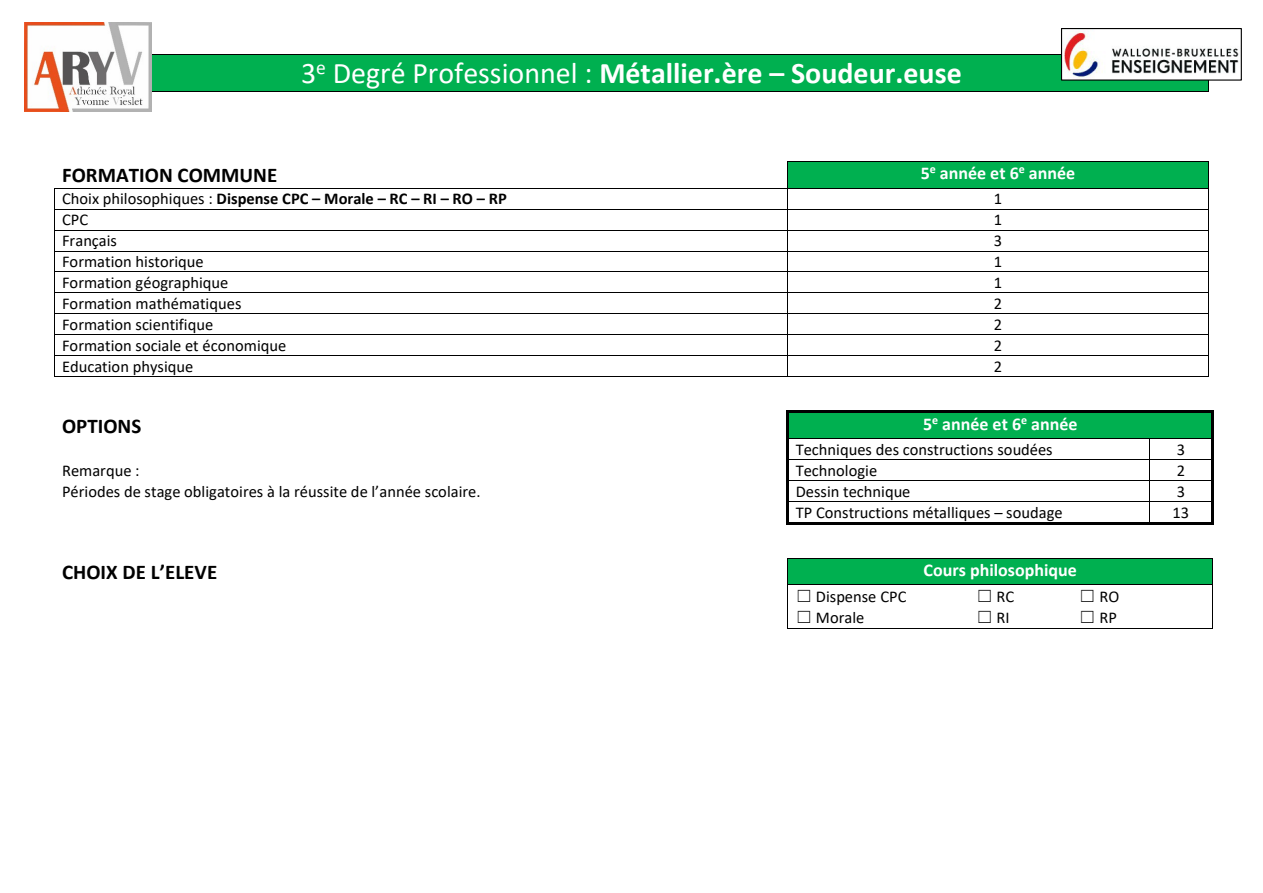
<style>
.page{position:relative;width:1263px;height:893px;background:#fff}
.page>*{position:absolute;margin:0;border:0;box-sizing:border-box;transform-origin:0 0}
.t1{font:700 30px "Calibri";color:#fff}
.t2{font:700 21px "Calibri";color:#000}
.t3{font:700 18px "Calibri";color:#fff}
.t4{font:16.5px/21.5px "Calibri";color:#000}
.t5{font:700 16.5px "Calibri";color:#000}
.s1{font-weight:400}
.s2{font-family:"MS Gothic"}
</style>
<div class="page">
<div style="left:62px;top:55px;width:1138px;height:36px;background:#00b050"></div>
<hr style="left:55px;top:54px;width:1153px;height:1px;background:#000">
<hr style="left:55px;top:91px;width:1153px;height:1px;background:#000">
<hr style="left:1208px;top:55px;width:1px;height:36px;background:#000">
<div style="left:788px;top:162px;width:420px;height:26px;background:#00b050"></div>
<hr style="left:788px;top:162px;width:420px;height:1px;background:#000">
<hr style="left:55px;top:188px;width:732px;height:1px;background:#000">
<hr style="left:788px;top:188px;width:420px;height:1px;background:#000">
<hr style="left:54px;top:209px;width:733px;height:1px;background:#000">
<hr style="left:788px;top:209px;width:420px;height:1px;background:#000">
<hr style="left:54px;top:230px;width:733px;height:1px;background:#000">
<hr style="left:788px;top:230px;width:420px;height:1px;background:#000">
<hr style="left:54px;top:251px;width:733px;height:1px;background:#000">
<hr style="left:788px;top:251px;width:420px;height:1px;background:#000">
<hr style="left:54px;top:272px;width:733px;height:1px;background:#000">
<hr style="left:788px;top:272px;width:420px;height:1px;background:#000">
<hr style="left:54px;top:292px;width:733px;height:1px;background:#000">
<hr style="left:788px;top:292px;width:420px;height:1px;background:#000">
<hr style="left:54px;top:313px;width:733px;height:1px;background:#000">
<hr style="left:788px;top:313px;width:420px;height:1px;background:#000">
<hr style="left:54px;top:334px;width:733px;height:1px;background:#000">
<hr style="left:788px;top:334px;width:420px;height:1px;background:#000">
<hr style="left:54px;top:355px;width:733px;height:1px;background:#000">
<hr style="left:788px;top:355px;width:420px;height:1px;background:#000">
<svg style="left:54px;top:188px;width:1px;height:188px"></svg>
<hr style="left:54px;top:376px;width:733px;height:1px;background:#000">
<svg style="left:787px;top:162px;width:1px;height:215px"></svg>
<hr style="left:788px;top:376px;width:420px;height:1px;background:#000">
<svg style="left:1208px;top:162px;width:1px;height:215px"></svg>
<div style="left:789px;top:413px;width:423px;height:25px;background:#00b050"></div>
<hr style="left:789px;top:410px;width:423px;height:3px;background:#000">
<hr style="left:786px;top:413px;width:3px;height:25px;background:#000">
<hr style="left:1212px;top:413px;width:2px;height:25px;background:#000">
<hr style="left:789px;top:438px;width:360px;height:1px;background:#000">
<hr style="left:1149px;top:438px;width:63px;height:1px;background:#000">
<hr style="left:786px;top:439px;width:3px;height:20px;background:#000">
<hr style="left:1212px;top:439px;width:2px;height:20px;background:#000">
<hr style="left:789px;top:459px;width:360px;height:1px;background:#000">
<hr style="left:1149px;top:459px;width:63px;height:1px;background:#000">
<hr style="left:786px;top:460px;width:3px;height:20px;background:#000">
<hr style="left:1212px;top:460px;width:2px;height:20px;background:#000">
<hr style="left:789px;top:480px;width:360px;height:1px;background:#000">
<hr style="left:1149px;top:480px;width:63px;height:1px;background:#000">
<hr style="left:786px;top:481px;width:3px;height:20px;background:#000">
<hr style="left:1212px;top:481px;width:2px;height:20px;background:#000">
<hr style="left:789px;top:501px;width:360px;height:1px;background:#000">
<hr style="left:1149px;top:501px;width:63px;height:1px;background:#000">
<hr style="left:786px;top:502px;width:3px;height:20px;background:#000">
<hr style="left:789px;top:522px;width:360px;height:2px;background:#000">
<svg style="left:1149px;top:439px;width:2px;height:85px"></svg>
<hr style="left:1151px;top:522px;width:61px;height:2px;background:#000">
<hr style="left:1212px;top:502px;width:2px;height:20px;background:#000">
<div style="left:788px;top:559px;width:424px;height:25px;background:#00b050"></div>
<hr style="left:788px;top:558px;width:424px;height:1px;background:#000">
<svg style="left:787px;top:558px;width:1px;height:27px"></svg>
<hr style="left:788px;top:584px;width:180px;height:1px;background:#000">
<hr style="left:969px;top:584px;width:102px;height:1px;background:#000">
<hr style="left:1072px;top:584px;width:140px;height:1px;background:#000">
<svg style="left:1212px;top:558px;width:1px;height:27px"></svg>
<hr style="left:787px;top:585px;width:1px;height:43px;background:#000">
<hr style="left:788px;top:628px;width:180px;height:1px;background:#000">
<hr style="left:968px;top:628px;width:103px;height:1px;background:#000">
<hr style="left:1071px;top:628px;width:141px;height:1px;background:#000">
<hr style="left:1212px;top:585px;width:1px;height:43px;background:#000">
<img style="left:25px;top:22px;width:126px;height:89px">
<img style="left:1063px;top:31px;width:176px;height:48px">
<div style="left:1061px;top:28px;width:181px;height:53px;border:1px solid #000"></div>
<h1 class="t1" style="left:301px;top:52px;width:662px"><span class="s1">3</span><sup>e</sup> <span class="s1">Degré Professionnel :</span> Métallier.ère – Soudeur.euse</h1>
<p class="t2" style="left:62px;top:160px;width:217px">FORMATION COMMUNE</p>
<p class="t3" style="left:921px;top:161px;width:156px">5<sup>e</sup> année et 6<sup>e</sup> année</p>
<p class="t5" style="left:62px;top:187px;width:446px"><span class="s1">Choix philosophiques :</span> Dispense CPC – Morale – RC – RI – RO – RP</p>
<p class="t4" style="left:994px;top:188px;width:10px">1</p>
<p class="t4" style="left:62px;top:209px;width:28px">CPC</p>
<p class="t4" style="left:994px;top:209px;width:10px">1</p>
<p class="t4" style="left:62px;top:230px;width:56px">Français</p>
<p class="t4" style="left:994px;top:230px;width:10px">3</p>
<p class="t4" style="left:62px;top:251px;width:143px">Formation historique</p>
<p class="t4" style="left:994px;top:251px;width:10px">1</p>
<p class="t4" style="left:62px;top:271px;width:168px">Formation géographique</p>
<p class="t4" style="left:994px;top:271px;width:10px">1</p>
<p class="t4" style="left:62px;top:292px;width:181px">Formation mathématiques</p>
<p class="t4" style="left:994px;top:292px;width:10px">2</p>
<p class="t4" style="left:62px;top:313px;width:153px">Formation scientifique</p>
<p class="t4" style="left:994px;top:313px;width:10px">2</p>
<p class="t4" style="left:62px;top:334px;width:226px">Formation sociale et économique</p>
<p class="t4" style="left:994px;top:334px;width:10px">2</p>
<p class="t4" style="left:62px;top:355px;width:133px">Education physique</p>
<p class="t4" style="left:994px;top:355px;width:10px">2</p>
<p class="t2" style="left:62px;top:411px;width:81px">OPTIONS</p>
<p class="t3" style="left:923px;top:411px;width:156px">5<sup>e</sup> année et 6<sup>e</sup> année</p>
<p class="t4" style="left:796px;top:438px;width:258px">Techniques des constructions soudées</p>
<p class="t4" style="left:1177px;top:438px;width:10px">3</p>
<p class="t4" style="left:62px;top:459px;width:79px">Remarque :</p>
<p class="t4" style="left:796px;top:459px;width:83px">Technologie</p>
<p class="t4" style="left:1177px;top:459px;width:10px">2</p>
<p class="t4" style="left:62px;top:480px;width:420px">Périodes de stage obligatoires à la réussite de l’année scolaire.</p>
<p class="t4" style="left:796px;top:480px;width:116px">Dessin technique</p>
<p class="t4" style="left:1177px;top:480px;width:10px">3</p>
<p class="t4" style="left:796px;top:501px;width:268px">TP Constructions métalliques – soudage</p>
<p class="t4" style="left:1173px;top:501px;width:18px">13</p>
<p class="t2" style="left:62px;top:557px;width:157px">CHOIX DE L’ELEVE</p>
<p class="t3" style="left:923px;top:557px;width:155px">Cours philosophique</p>
<p class="t4" style="left:796px;top:585px;width:112px"><span class="s2">܆</span> Dispense CPC <span class="s2">܆</span> Morale</p>
<p class="t4" style="left:976px;top:585px;width:39px"><span class="s2">܆</span>RC <span class="s2">܆</span>RI</p>
<p class="t4" style="left:1079px;top:585px;width:42px"><span class="s2">܆</span>RO <span class="s2">܆</span>RP</p>
</div>
